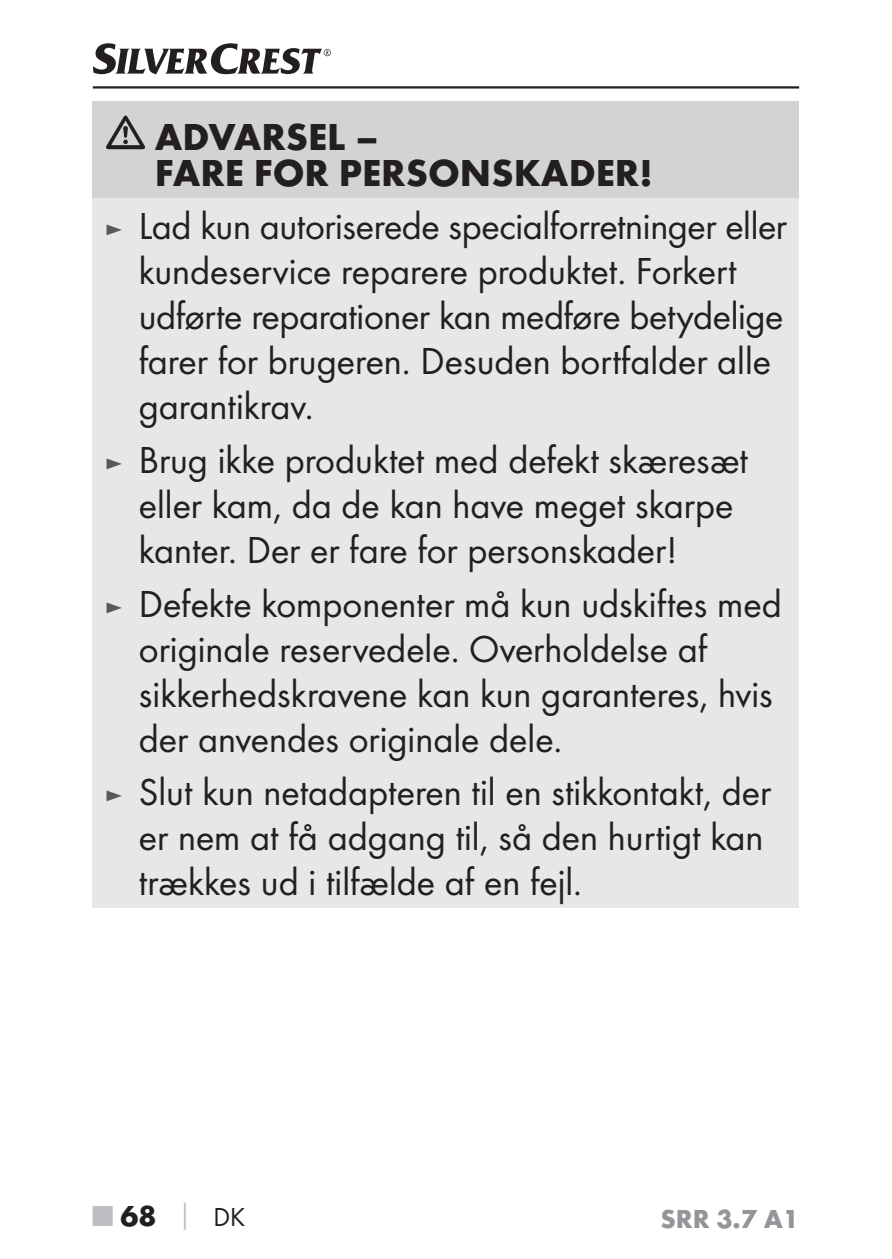
<style>
.page{position:relative;width:892px;height:1259px;background:#fff}
.page>*{position:absolute;margin:0;border:0;box-sizing:border-box;transform-origin:0 0}
.t1{font:39px/45px "Futura Boo";color:#231f20}
.t2{font:700 39px/36px "Futura";color:#231f20}
.t3{font:700 30px "Futura";color:#231f20}
.t4{font:700 27px "Futura";color:#939598}
.s1{font-size:27px;color:#58595b}
.s2{color:#bbbdc0}
.s3{font-size:27px;color:#bbbdc0}
.s4{font-family:"Futura Boo";font-weight:400;font-size:27px}
</style>
<div class="page">
<hr style="left:93px;top:86px;width:706px;height:3px;background:#231f20">
<svg style="left:93px;top:43px;width:238px;height:31px"></svg>
<div style="left:93px;top:101px;width:706px;height:97px;background:#d1d3d4"></div>
<div style="left:93px;top:198px;width:706px;height:709px;background:#e6e7e8"></div>
<svg style="left:106px;top:116px;width:39px;height:33px"></svg>
<p class="t2" style="left:155px;top:122px;width:499px">ADVARSEL –<br>FARE FOR PERSONSKADER!</p>
<p class="t1" style="left:139px;top:206px;width:649px;text-indent:-34px"><span class="s1">►</span> Lad kun autoriserede specialforretninger eller kundeservice reparere produktet. Forkert udførte reparationer kan medføre betydelige farer for brugeren. Desuden bortfalder alle garantikrav.</p>
<p class="t1" style="left:139px;top:439px;width:610px;text-indent:-34px"><span class="s1">►</span> Brug ikke produktet med defekt skæresæt eller kam, da de kan have meget skarpe kanter. Der er fare for personskader!</p>
<p class="t1" style="left:139px;top:583px;width:644px;text-indent:-34px"><span class="s1">►</span> Defekte komponenter må kun udskiftes med originale reservedele. Overholdelse af sikkerhedskravene kan kun garanteres, hvis der anvendes originale dele.</p>
<p class="t1" style="left:139px;top:771px;width:633px;text-indent:-34px"><span class="s1">►</span> Slut kun netadapteren til en stikkontakt, der er nem at få adgang til, så den hurtigt kan trækkes ud i tilfælde af en fejl.</p>
<p class="t3" style="left:93px;top:1204px;width:154px"><span class="s2">■</span> 68 <span class="s3">│</span> <span class="s4">DK</span></p>
<p class="t4" style="left:660px;top:1208px;width:140px">SRR 3.7 A1</p>
</div>
